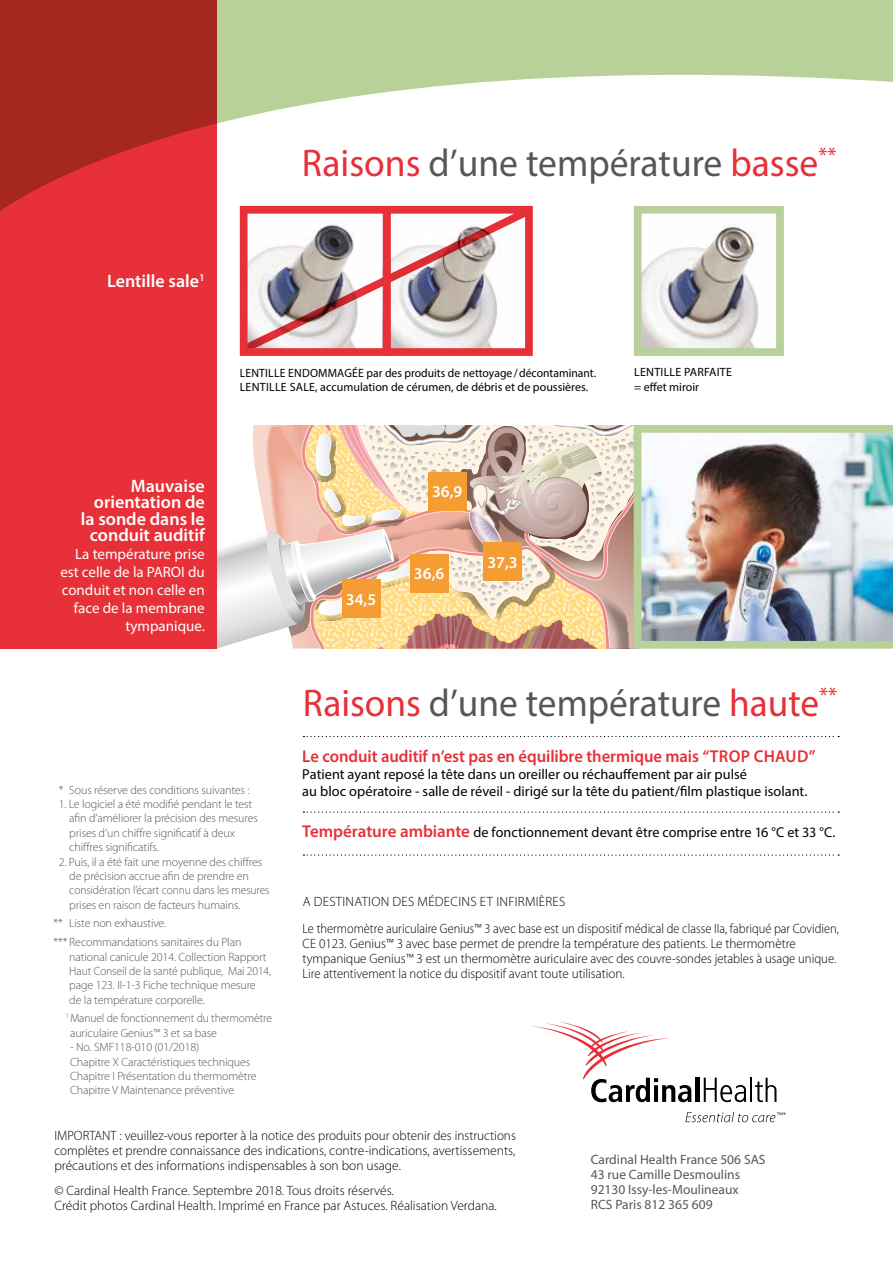
<style>
.page{position:relative;width:893px;height:1263px;background:#fff}
.page>*{position:absolute;margin:0;border:0;box-sizing:border-box;transform-origin:0 0}
.t1{font:38.7px "Myriad Pro";color:#575756}
.t2{font:38.7px "Myriad Pro";color:#575756;scale:.96 1}
.t3{font:600 18px/16.5px "Myriad Pro";color:#fff;text-align:right}
.t4{font:600 17.25px "Myriad Pro";letter-spacing:-.005em;color:#e73037}
.t5{font:600 16.5px "Myriad Pro";color:#fff}
.t6{font:15px/18px "Myriad Pro";color:#fff;text-align:right}
.t7{font:14.25px/17.2px "Myriad Pro";color:#000}
.t8{font:300 13.5px/15px "Myriad Pro";color:#000}
.t9{font:13.5px/15px "Myriad Pro";color:#575756}
.t10{font:300 12px/14.4px "Myriad Pro";letter-spacing:-.01em;color:#575756}
.t11{font:12px/14.4px "Myriad Pro";color:#000}
.t12{font:300 12px/14.4px "Myriad Pro";letter-spacing:-.01em;color:#575756;scale:.96 1}
.t13{font:12px/14.4px "Myriad Pro";letter-spacing:.02em;color:#000}
.s1{color:#e73037}
.s2{font-weight:600;font-size:17.25px;color:#e73037}
</style>
<div class="page">
<img style="left:643px;top:227px;width:116px;height:120px">
<div style="left:634px;top:206px;width:150px;height:150px;border:8px solid #b7d198"></div>
<svg style="left:217px;top:425px;width:417px;height:223px;background:#e3cbb8"></svg>
<img style="left:634px;top:425px;width:259px;height:224px">
<div style="left:483px;top:542px;width:39px;height:38px;background:#f59c33"></div>
<div style="left:342px;top:579px;width:38px;height:39px;background:#f59c33"></div>
<div style="left:410px;top:554px;width:38px;height:38px;background:#f59c33"></div>
<div style="left:428px;top:472px;width:38px;height:38px;background:#f59c33"></div>
<div style="left:0;top:0;width:217px;height:648px;background:#e73037"></div>
<svg style="left:249px;top:227px;width:255px;height:120px"></svg>
<svg style="left:0;top:0;width:893px;height:227px"></svg>
<svg style="left:303px;top:736px;width:536px;height:1px"></svg>
<svg style="left:303px;top:811px;width:536px;height:2px"></svg>
<svg style="left:303px;top:854px;width:536px;height:2px"></svg>
<div style="left:383px;top:206px;width:150px;height:150px;border:8px solid #e73037"></div>
<div style="left:240px;top:206px;width:151px;height:150px;border:8px solid #e73037"></div>
<hr style="left:695px;top:1078px;width:4px;height:24px;background:#000">
<hr style="left:750px;top:1078px;width:2px;height:24px;background:#000">
<svg style="left:533px;top:1022px;width:159px;height:80px"></svg>
<svg style="left:755px;top:1078px;width:21px;height:24px"></svg>
<svg style="left:704px;top:1078px;width:42px;height:24px"></svg>
<svg style="left:685px;top:1112px;width:101px;height:10px"></svg>
<h1 class="t1" style="left:302px;top:139px;width:536px"><span class="s1">Raisons</span> d’une température <span class="s1">basse</span><sup>**</sup></h1>
<h2 class="t3" style="left:107px;top:272px;width:99px">Lentille sale<sup>1</sup></h2>
<h2 class="t3" style="left:81px;top:477px;width:125px">Mauvaise orientation de la sonde dans le conduit auditif</h2>
<p class="t6" style="left:60px;top:545px;width:146px">La température prise est celle de la PAROI du conduit et non celle en face de la membrane tympanique.</p>
<p class="t11" style="left:240px;top:365px;width:358px">LENTILLE ENDOMMAGÉE par des produits de nettoyage/décontaminant.<br>LENTILLE SALE, accumulation de cérumen, de débris et de poussières.</p>
<p class="t5" style="left:346px;top:589px;width:32px">34,5</p>
<p class="t5" style="left:432px;top:481px;width:32px">36,9</p>
<p class="t5" style="left:414px;top:563px;width:32px">36,6</p>
<p class="t5" style="left:487px;top:551px;width:32px">37,3</p>
<p class="t13" style="left:634px;top:365px;width:99px">LENTILLE PARFAITE = effet miroir</p>
<p class="t10" style="left:59px;top:782px;width:192px">* Sous réserve des conditions suivantes :</p>
<p class="t10" style="left:69px;top:797px;width:190px;text-indent:-11px">1. Le logiciel a été modifié pendant le test afin d’améliorer la précision des mesures prises d’un chiffre significatif à deux chiffres significatifs.</p>
<p class="t10" style="left:69px;top:854px;width:202px;text-indent:-11px">2. Puis, il a été fait une moyenne des chiffres de précision accrue afin de prendre en considération l’écart connu dans les mesures prises en raison de facteurs humains.</p>
<p class="t10" style="left:54px;top:914px;width:189px;line-height:18.6px">** Liste non exhaustive.<br>*** Recommandations sanitaires du Plan</p>
<p class="t10" style="left:69px;top:949px;width:203px">national canicule 2014. Collection Rapport Haut Conseil de la santé publique, Mai 2014, page 123. II-1-3 Fiche technique mesure<br>de la température corporelle.</p>
<p class="t12" style="left:70px;top:1011px;width:212px;text-indent:-5px"><sup>1</sup> Manuel de fonctionnement du thermomètre auriculaire Genius™ 3 et sa base</p>
<p class="t10" style="left:70px;top:1040px;width:188px">- No. SMF118-010 (01/2018)<br>Chapitre X Caractéristiques techniques Chapitre I Présentation du thermomètre Chapitre V Maintenance préventive</p>
<h1 class="t2" style="left:303px;top:679px;width:558px"><span class="s1">Raisons</span> d’une température <span class="s1">haute</span><sup>**</sup></h1>
<p class="t4" style="left:302px;top:745px;width:515px">Le conduit auditif n’est pas en équilibre thermique mais “TROP CHAUD”</p>
<p class="t7" style="left:302px;top:765px;width:507px">Patient ayant reposé la tête dans un oreiller ou réchauffement par air pulsé<br>au bloc opératoire - salle de réveil - dirigé sur la tête du patient/film plastique isolant.</p>
<p class="t7" style="left:302px;top:824px;width:535px"><span class="s2">Température ambiante</span> de fonctionnement devant être comprise entre 16 °C et 33 °C.</p>
<p class="t8" style="left:303px;top:888px;width:538px;line-height:27px">A DESTINATION DES MÉDECINS ET INFIRMIÈRES<br>Le thermomètre auriculaire Genius™ 3 avec base est un dispositif médical de classe IIa, fabriqué par Covidien,</p>
<p class="t8" style="left:303px;top:936px;width:535px">CE 0123. Genius™ 3 avec base permet de prendre la température des patients. Le thermomètre tympanique Genius™ 3 est un thermomètre auriculaire avec des couvre-sondes jetables à usage unique.<br>Lire attentivement la notice du dispositif avant toute utilisation.</p>
<p class="t8" style="left:54px;top:1128px;width:463px;text-align:justify">IMPORTANT : veuillez-vous reporter à la notice des produits pour obtenir des instructions complètes et prendre connaissance des indications, contre-indications, avertissements, précautions et des informations indispensables à son bon usage.</p>
<p class="t8" style="left:54px;top:1183px;width:444px">© Cardinal Health France. Septembre 2018. Tous droits réservés.<br>Crédit photos Cardinal Health. Imprimé en France par Astuces. Réalisation Verdana.</p>
<p class="t9" style="left:591px;top:1152px;width:176px">Cardinal Health France 506 SAS<br>43 rue Camille Desmoulins<br>92130 Issy-les-Moulineaux<br>RCS Paris 812 365 609</p>
</div>
